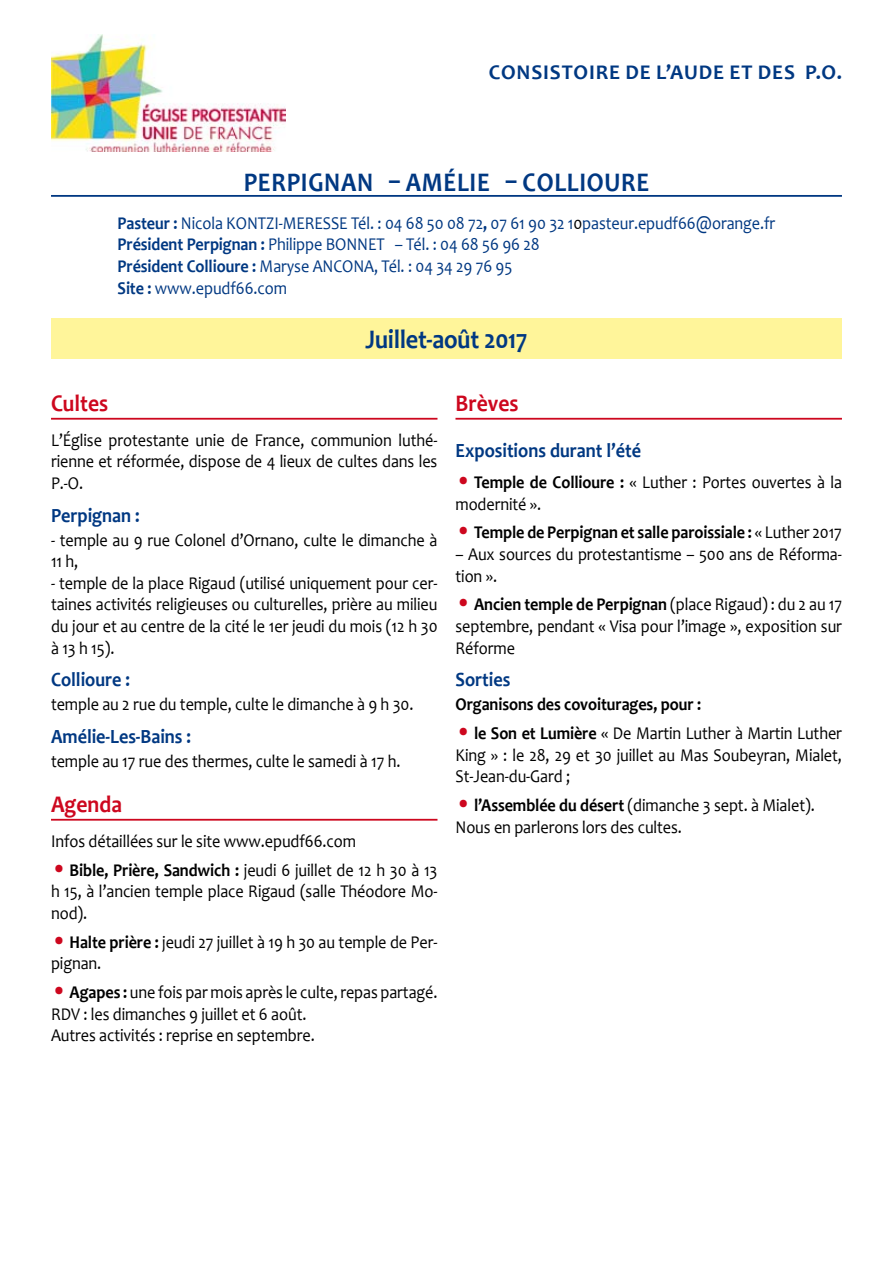
<style>
.page{position:relative;width:893px;height:1263px;background:#fff}
.page>*{position:absolute;margin:0;border:0;box-sizing:border-box;transform-origin:0 0}
.t1{font:700 27px "Candara";letter-spacing:.03em;color:#003882;scale:.9 1}
.t2{font:700 27px "Candara";letter-spacing:-.01em;color:#003882;scale:.9 1}
.t3{font:700 24px "Candara";color:#cd071e;scale:.9 1}
.t4{font:700 21px "Candara";letter-spacing:.04em;color:#003882}
.t5{font:700 20.25px "Candara";color:#003882;scale:.9 1}
.t6{font:18px/21.6px "Candara";letter-spacing:-.005em;color:#000;scale:.9 1}
.t7{font:18px/21.6px "Candara";letter-spacing:-.005em;color:#003882;scale:.9 1}
.t8{font:700 18px "Candara";letter-spacing:-.005em;color:#000;scale:.9 1}
.s1{font-weight:700}
.s2{color:#000}
.s3{font-size:24px;color:#cd071e}
.s4{font-weight:400;font-size:24px;color:#cd071e}
.s5{font-weight:400}
</style>
<div class="page">
<hr style="left:51px;top:418px;width:386px;height:2px;background:#cd071e">
<hr style="left:51px;top:819px;width:386px;height:2px;background:#cd071e">
<hr style="left:455px;top:418px;width:387px;height:2px;background:#cd071e">
<div style="left:51px;top:318px;width:791px;height:41px;background:#fff59a"></div>
<hr style="left:51px;top:195px;width:791px;height:2px;background:#003882">
<img style="left:51px;top:34px;width:234px;height:117px">
<p class="t4" style="left:489px;top:60px;width:75px">Consisto</p>
<p class="t4" style="left:589px;top:60px;width:254px">ire de L’Aude et des P.O.</p>
<h1 class="t1" style="left:244px;top:166px;width:452px">Perpignan – Amélie – Collioure</h1>
<p class="t7" style="left:118px;top:212px;width:732px"><span class="s1">Pasteur :</span> Nicola KONTZI-MERESSE Tél. : 04 68 50 08 72<span class="s1">,</span> 07 61 90 32 1<span class="s2">0</span>pasteur.epudf66@orange.fr <span class="s1">Président Perpignan :</span> Philippe BONNET – Tél. : 04 68 56 96 28<br><span class="s1">Président Collioure :</span> Maryse ANCONA, Tél. : 04 34 29 76 95<br><span class="s1">Site :</span> www.epudf66.com</p>
<h1 class="t2" style="left:366px;top:323px;width:181px">Juillet-août 2017</h1>
<h2 class="t3" style="left:51px;top:389px;width:65px">Cultes</h2>
<p class="t6" style="left:51px;top:429px;width:431px;text-align:justify">L’Église protestante unie de France, communion luthé&shy;rienne et réformée, dispose de 4 lieux de cultes dans les P.-O.</p>
<p class="t5" style="left:51px;top:503px;width:100px">Perpignan :</p>
<p class="t6" style="left:51px;top:529px;width:431px">- temple au 9 rue Colonel d’Ornano, culte le dimanche à<br>11 h,</p>
<p class="t6" style="left:51px;top:572px;width:431px;text-align:justify">- temple de la place Rigaud (utilisé uniquement pour cer&shy;taines activités religieuses ou culturelles, prière au milieu du jour et au centre de la cité le 1er jeudi du mois (12 h 30 à 13 h 15).</p>
<p class="t5" style="left:51px;top:668px;width:89px">Collioure :</p>
<p class="t6" style="left:51px;top:693px;width:404px">temple au 2 rue du temple, culte le dimanche à 9 h 30.</p>
<p class="t5" style="left:51px;top:724px;width:157px">Amélie-Les-Bains :</p>
<p class="t6" style="left:51px;top:750px;width:390px">temple au 17 rue des thermes, culte le samedi à 17 h.</p>
<h2 class="t3" style="left:51px;top:790px;width:80px">Agenda</h2>
<p class="t6" style="left:51px;top:830px;width:340px">Infos détaillées sur le site www.epudf66.com</p>
<p class="t6" style="left:51px;top:859px;width:431px;text-align:justify"><span class="s3">•</span> <span class="s1">Bible, Prière, Sandwich :</span> jeudi 6 juillet de 12 h 30 à 13 h 15, à l’ancien temple place Rigaud (salle Théodore Mo&shy;nod).</p>
<p class="t6" style="left:51px;top:931px;width:431px"><span class="s3">•</span> <span class="s1">Halte prière :</span> jeudi 27 juillet à 19 h 30 au temple de Per&shy;pignan.</p>
<p class="t6" style="left:51px;top:981px;width:431px"><span class="s3">•</span> <span class="s1">Agapes :</span> une fois par mois après le culte, repas partagé.<br>RDV : les dimanches 9 juillet et 6 août.<br>Autres activités : reprise en septembre.</p>
<h2 class="t3" style="left:455px;top:389px;width:71px">Brèves</h2>
<p class="t5" style="left:455px;top:438px;width:208px">Expositions durant l’été</p>
<p class="t6" style="left:455px;top:471px;width:431px"><span class="s3">•</span> <span class="s1">Temple de Collioure :</span> « Luther : Portes ouvertes à la modernité ».</p>
<p class="t8" style="left:455px;top:522px;width:431px"><span class="s4">•</span> Temple de Perpignan et salle paroissiale : <span class="s5">« Luther 2017</span></p>
<p class="t6" style="left:455px;top:543px;width:431px">– Aux sources du protestantisme – 500 ans de Réforma&shy;tion ».</p>
<p class="t6" style="left:455px;top:594px;width:431px;text-align:justify"><span class="s3">•</span> <span class="s1">Ancien temple de Perpignan</span> (place Rigaud) : du 2 au 17 septembre, pendant « Visa pour l’image », exposition sur Réforme</p>
<p class="t5" style="left:455px;top:668px;width:62px">Sorties</p>
<p class="t8" style="left:455px;top:693px;width:274px">Organisons des covoiturages, pour :</p>
<p class="t6" style="left:455px;top:722px;width:431px;text-align:justify"><span class="s3">•</span> <span class="s1">le Son et Lumière</span> « De Martin Luther à Martin Luther King » : le 28, 29 et 30 juillet au Mas Soubeyran, Mialet, St-Jean-du-Gard ;</p>
<p class="t6" style="left:455px;top:794px;width:401px"><span class="s3">•</span> <span class="s1">l’Assemblée du désert</span> (dimanche 3 sept. à Mialet).<br>Nous en parlerons lors des cultes.</p>
</div>
